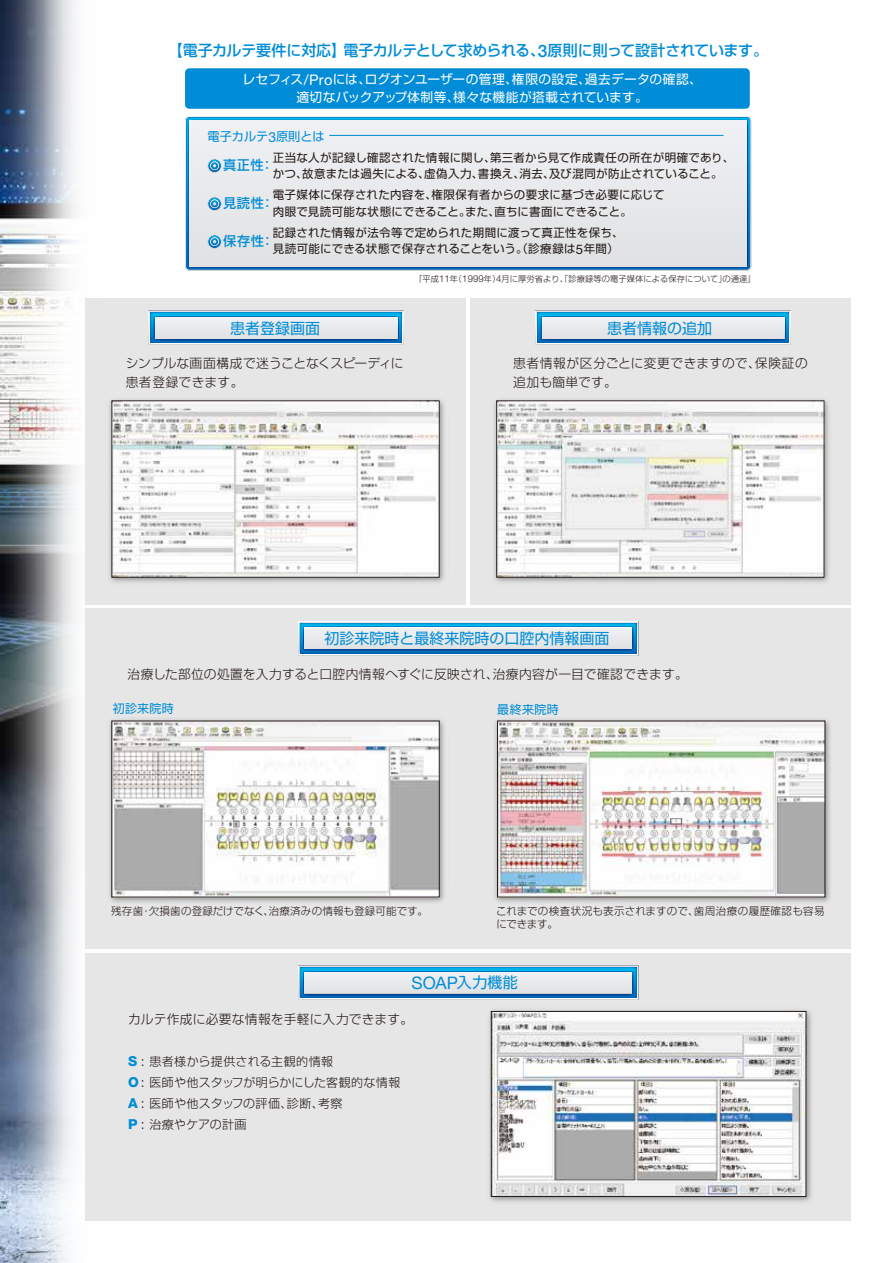
<style>
.page{position:relative;width:893px;height:1263px;background:#fff}
.page>*{position:absolute;margin:0;border:0;box-sizing:border-box;transform-origin:0 0}
.t1{font:17.25px "Helvetica Neue";color:#008cd6}
.t2{font:500 15px "Shin Go Pro";letter-spacing:-.02em;color:#008cd6}
.t3{font:15px "Shin Go Pro";color:#008cd6}
.t4{font:500 13.2px "Shin Go Pro";letter-spacing:.045em;color:#008cd6}
.t5{font:300 12.75px/19.5px "Shin Go Pro";letter-spacing:.015em;color:#221815}
.t6{font:12.75px/17.2px "Shin Go Pro";letter-spacing:.02em;color:#fff;text-align:center}
.t7{font:12.15px "Shin Go Pro";color:#008cd6}
.t8{font:300 12px/21px "Shin Go Pro";letter-spacing:.025em;color:#221815}
.t9{font:12px "Shin Go Pro";letter-spacing:.03em;color:#008cd6}
.t10{font:11.55px/16.2px "Shin Go Pro";letter-spacing:.02em;color:#221815}
.t11{font:300 10.5px/13.5px "Shin Go Pro";letter-spacing:.02em;color:#221815}
.t12{font:300 8.25px "Shin Go Pro";letter-spacing:.01em;color:#221815}
.s1{font-family:"Helvetica Neue";font-size:17.25px}
.s2{font-family:"Helvetica Neue";font-size:14.7px}
.s3{font-family:"Helvetica Neue";font-size:13.95px}
.s4{font-family:"Helvetica Neue";font-size:13.2px}
.s5{font-family:"Helvetica Neue";font-size:9.45px}
.s6{font-family:"Shin Go Pro";font-size:15px}
.s7{font-family:"Helvetica Neue";font-weight:800;font-size:13.8px;color:#008cd6}
.s8{font-family:"Helvetica Neue";font-size:13.8px}
</style>
<div class="page">
<hr style="left:892px;top:0;width:1px;height:1263px;background:#e6e6e6">
<img style="left:0;top:0;width:522px;height:1263px">
<svg style="left:42px;top:0;width:425px;height:1263px"></svg>
<div style="left:85px;top:953px;width:766px;height:268px;background:#e6e6e6"></div>
<div style="left:85px;top:608px;width:766px;height:341px;background:#e6e6e6"></div>
<div style="left:85px;top:298px;width:381px;height:306px;background:#e6e6e6"></div>
<div style="left:185px;top:68px;width:565px;height:41px;background:#008cd6;border-radius:4px"></div>
<div style="left:470px;top:298px;width:381px;height:306px;background:#e6e6e6"></div>
<div style="left:298px;top:966px;width:340px;height:34px;background:#d2d4d5"></div>
<svg style="left:298px;top:966px;width:340px;height:33px"></svg>
<svg style="left:299px;top:967px;width:338px;height:32px"></svg>
<div style="left:300px;top:967px;width:336px;height:31px;background:#008dcf"></div>
<div style="left:300px;top:968px;width:336px;height:30px;background:linear-gradient(to bottom,#00b7ef,#006cba)"></div>
<svg style="left:303px;top:971px;width:330px;height:24px"></svg>
<div style="left:305px;top:972px;width:326px;height:21px;background:#e8eaec"></div>
<div style="left:298px;top:621px;width:340px;height:34px;background:#fff"></div>
<svg style="left:299px;top:622px;width:338px;height:32px"></svg>
<div style="left:300px;top:623px;width:336px;height:31px;background:#005bac"></div>
<div style="left:300px;top:623px;width:336px;height:30px;background:linear-gradient(to bottom,#00b8f0,#006dbb)"></div>
<svg style="left:303px;top:626px;width:330px;height:25px"></svg>
<div style="left:304px;top:628px;width:328px;height:21px;background:#e0e1e2"></div>
<div style="left:305px;top:628px;width:326px;height:20px;background:#e8e9ec"></div>
<svg style="left:149px;top:324px;width:254px;height:21px"></svg>
<svg style="left:150px;top:324px;width:253px;height:20px"></svg>
<svg style="left:150px;top:312px;width:252px;height:31px"></svg>
<div style="left:151px;top:313px;width:251px;height:30px;background:linear-gradient(to bottom,#00b7ef,#006bb9)"></div>
<svg style="left:153px;top:316px;width:246px;height:24px"></svg>
<div style="left:155px;top:317px;width:242px;height:21px;background:#f0f1f5"></div>
<div style="left:155px;top:318px;width:242px;height:20px;background:#e8e9eb"></div>
<svg style="left:536px;top:324px;width:254px;height:21px"></svg>
<svg style="left:537px;top:324px;width:253px;height:20px"></svg>
<svg style="left:537px;top:312px;width:252px;height:31px"></svg>
<div style="left:538px;top:313px;width:251px;height:30px;background:linear-gradient(to bottom,#00b8f0,#006cba)"></div>
<svg style="left:540px;top:316px;width:246px;height:24px"></svg>
<div style="left:542px;top:317px;width:242px;height:21px;background:#f0f1f5"></div>
<div style="left:542px;top:318px;width:242px;height:20px;background:#e8e9eb"></div>
<div style="left:186px;top:117px;width:564px;height:152px;background:linear-gradient(to bottom,#00aee7,#0062b2);border-radius:3px"></div>
<div style="left:188px;top:119px;width:560px;height:149px;background:#e8e9eb"></div>
<svg style="left:208px;top:159px;width:13px;height:14px"></svg>
<svg style="left:208px;top:197px;width:13px;height:14px"></svg>
<svg style="left:208px;top:235px;width:13px;height:14px"></svg>
<hr style="left:329px;top:135px;width:395px;height:1px;background:#008cd6">
<img style="left:109px;top:719px;width:335px;height:184px">
<img style="left:114px;top:723px;width:323px;height:172px">
<img style="left:494px;top:719px;width:336px;height:184px">
<img style="left:499px;top:723px;width:324px;height:172px">
<img style="left:489px;top:1010px;width:323px;height:192px">
<img style="left:493px;top:1013px;width:311px;height:181px">
<div style="left:491px;top:1011px;width:315px;height:185px;border:1px solid #221815"></div>
<img style="left:109px;top:399px;width:335px;height:184px">
<img style="left:114px;top:403px;width:323px;height:172px">
<img style="left:494px;top:399px;width:335px;height:184px">
<img style="left:498px;top:403px;width:324px;height:172px">
<p class="t2" style="left:168px;top:38px;width:602px">【電子カルテ要件に対応】電子カルテとして求められる、<span class="s1">3</span>原則に則って設計されています。</p>
<p class="t6" style="left:242px;top:69px;width:461px">レセフィス<span class="s2">/Pro</span>には、ログオンユーザーの管理、権限の設定、過去データの確認、適切なバックアップ体制等、様々な機能が搭載されています。</p>
<p class="t7" style="left:208px;top:126px;width:119px">電子カルテ<span class="s3">3</span>原則とは</p>
<p class="t4" style="left:223px;top:154px;width:52px">真正性：</p>
<p class="t10" style="left:273px;top:148px;width:463px">正当な人が記録し確認された情報に関し、第三者から見て作成責任の所在が明確であり、かつ、故意または過失による、虚偽入力、書換え、消去、及び混同が防止されていること。</p>
<p class="t4" style="left:223px;top:192px;width:52px">見読性：</p>
<p class="t10" style="left:273px;top:185px;width:393px">電子媒体に保存された内容を、権限保有者からの要求に基づき必要に応じて肉眼で見読可能な状態にできること。また、直ちに書面にできること。</p>
<p class="t4" style="left:223px;top:230px;width:52px">保存性：</p>
<p class="t10" style="left:273px;top:223px;width:352px">記録された情報が法令等で定められた期間に渡って真正性を保ち、見読可能にできる状態で保存されることをいう。（診療録は<span class="s4">5</span>年間）</p>
<p class="t3" style="left:230px;top:315px;width:91px">患者登録画面</p>
<p class="t5" style="left:126px;top:352px;width:279px">シンプルな画面構成で迷うことなくスピーディに患者登録できます。</p>
<p class="t12" style="left:414px;top:272px;width:343px">『平成<span class="s5">11</span>年（<span class="s5">1999</span>年）<span class="s5">4</span>月に厚労省より、「診療録等の電子媒体による保存について」の通達』</p>
<p class="t3" style="left:607px;top:315px;width:106px">患者情報の追加</p>
<p class="t5" style="left:513px;top:352px;width:296px">患者情報が区分ごとに変更できますので、保険証の追加も簡単です。</p>
<p class="t3" style="left:324px;top:626px;width:286px">初診来院時と最終来院時の口腔内情報画面</p>
<p class="t5" style="left:128px;top:663px;width:562px">治療した部位の処置を入力すると口腔内情報へすぐに反映され、治療内容が一目で確認できます。</p>
<p class="t9" style="left:113px;top:699px;width:62px">初診来院時</p>
<p class="t9" style="left:497px;top:699px;width:63px">最終来院時</p>
<p class="t11" style="left:111px;top:903px;width:318px">残存歯・欠損歯の登録だけでなく、治療済みの情報も登録可能です。</p>
<p class="t11" style="left:496px;top:903px;width:330px">これまでの検査状況も表示されますので、歯周治療の履歴確認も容易にできます。</p>
<h1 class="t1" style="left:411px;top:972px;width:108px">SOAP<span class="s6">入力機能</span></h1>
<p class="t5" style="left:128px;top:1008px;width:287px">カルテ作成に必要な情報を手軽に入力できます。</p>
<p class="t8" style="left:128px;top:1049px;width:274px"><span class="s7">S</span> <span class="s8">:</span> 患者様から提供される主観的情報<br><span class="s7">O</span><span class="s8">:</span> 医師や他スタッフが明らかにした客観的な情報<br><span class="s7">A</span> <span class="s8">:</span> 医師や他スタッフの評価、診断、考察<br><span class="s7">P</span> <span class="s8">:</span> 治療やケアの計画</p>
</div>
